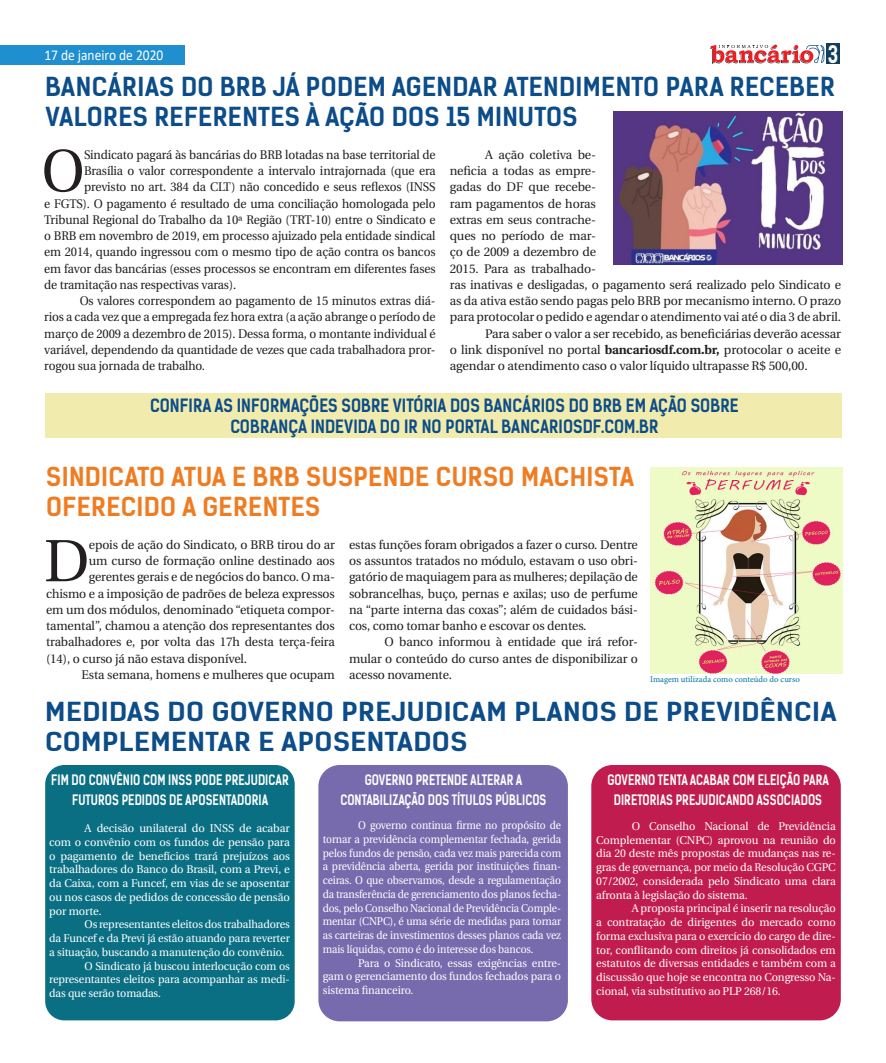
<style>
.page{position:relative;width:886px;height:1063px;background:#fff}
.page>*{position:absolute;margin:0;border:0;box-sizing:border-box;transform-origin:0 0}
.t1{font:59.5px "Heuristica";color:#231f20;scale:.95 1}
.t2{font:59.5px "Heuristica";color:#231f20}
.t3{font:700 25px/30px "Kelson Sans";letter-spacing:.015em;color:#0b4c89}
.t4{font:700 25px/30px "Kelson Sans";letter-spacing:.015em;color:#0b4c89;scale:1.13 1}
.t5{font:700 25px/30px "Kelson Sans";letter-spacing:.015em;color:#f07c22}
.t6{font:700 23px "Kelson Sans";color:#fff;scale:.85 1}
.t7{font:700 17.5px "Kelson Sans";letter-spacing:.005em;color:#0b4c89;scale:.9 1}
.t8{font:15px "Calibri";color:#fff;scale:.9 1}
.t9{font:700 13.75px/20px "Kelson Sans";letter-spacing:.005em;color:#fff;text-align:center;scale:.82 1}
.t10{font:12.5px/16.2px "Heuristica";letter-spacing:-.01em;color:#231f20;text-align:justify}
.t11{font:12.5px/16.2px "Heuristica";letter-spacing:-.01em;color:#231f20;text-align:justify;scale:.95 1}
.t12{font:11.25px/13.8px "Heuristica";letter-spacing:-.01em;color:#fff;text-align:justify}
.t13{font:11.25px/13.8px "Heuristica";letter-spacing:-.01em;color:#fff;text-align:justify;scale:.91 1}
.t14{font:11.25px/13.8px "Heuristica";letter-spacing:-.01em;color:#fff;text-align:justify;scale:.96 1}
.t15{font:8.75px "Minion Pro";color:#00749c}
.s1{font-weight:700}
</style>
<div class="page">
<div style="left:45px;top:765px;width:250px;height:255px;background:#0b6f83;border-radius:19px"></div>
<div style="left:318px;top:765px;width:250px;height:256px;background:#776bad;border-radius:21px"></div>
<div style="left:591px;top:765px;width:250px;height:255px;background:#c11c4f;border-radius:21px"></div>
<div style="left:45px;top:393px;width:796px;height:45px;background:#f1ebad"></div>
<div style="left:827px;top:43px;width:13px;height:21px;background:#103f5c"></div>
<div style="left:0;top:45px;width:185px;height:19px;background:#1f8fcf"></div>
<svg style="left:710px;top:45px;width:114px;height:19px"></svg>
<img style="left:651px;top:468px;width:191px;height:205px">
<img style="left:613px;top:112px;width:230px;height:152px">
<p class="t8" style="left:44px;top:44px;width:134px">17 de janeiro de 2020</p>
<p class="t6" style="left:828px;top:40px;width:14px">3</p>
<p class="t3" style="left:45px;top:72px;width:791px">BANCÁRIAS DO BRB JÁ PODEM AGENDAR ATENDIMENTO PARA RECEBER<br>VALORES REFERENTES À AÇÃO DOS 15 MINUTOS</p>
<p class="t1" style="left:42px;top:125px;width:47px">O</p>
<p class="t11" style="left:84px;top:146px;width:371px">Sindicato pagará às bancárias do BRB lotadas na base territorial de</p>
<p class="t11" style="left:84px;top:163px;width:371px">Brasília o valor correspondente a intervalo intrajornada (que era</p>
<p class="t11" style="left:84px;top:179px;width:371px">previsto no art. 384 da CLT) não concedido e seus reflexos (INSS</p>
<p class="t11" style="left:44px;top:195px;width:413px">e FGTS). O pagamento é resultado de uma conciliação homologada pelo</p>
<p class="t11" style="left:44px;top:211px;width:413px">Tribunal Regional do Trabalho da 10ª Região (TRT-10) entre o Sindicato e</p>
<p class="t11" style="left:44px;top:228px;width:413px">o BRB em novembro de 2019, em processo ajuizado pela entidade sindical</p>
<p class="t11" style="left:44px;top:244px;width:413px">em 2014, quando ingressou com o mesmo tipo de ação contra os bancos</p>
<p class="t11" style="left:44px;top:260px;width:413px">em favor das bancárias (esses processos se encontram em diferentes fases</p>
<p class="t11" style="left:44px;top:276px;width:203px">de tramitação nas respectivas varas).</p>
<p class="t11" style="left:44px;top:293px;width:413px;text-indent:35px">Os valores correspondem ao pagamento de 15 minutos extras diá&shy;rios a cada vez que a empregada fez hora extra (a ação abrange o período de março de 2009 a dezembro de 2015). Dessa forma, o montante individual é variável, dependendo da quantidade de vezes que cada trabalhadora pror&shy;rogou sua jornada de trabalho.</p>
<p class="t10" style="left:450px;top:146px;width:393px;text-align:left;text-indent:35px">A ação coletiva be-<br>neficia a todas as empre-<br>gadas do DF que recebe-<br>ram pagamentos de horas<br>extras em seus contrache-<br>ques no período de mar-<br>ço de 2009 a dezembro de<br>2015. Para as trabalhado-<br>ras inativas e desligadas, o pagamento será realizado pelo Sindicato e as da ativa estão sendo pagas pelo BRB por mecanismo interno. O prazo para protocolar o pedido e agendar o atendimento vai até o dia 3 de abril.</p>
<p class="t10" style="left:450px;top:325px;width:393px;text-indent:35px">Para saber o valor a ser recebido, as beneficiárias deverão acessar o link disponível no portal <span class="s1">bancariosdf.com.br,</span> protocolar o aceite e agendar o atendimento caso o valor líquido ultrapasse R$ 500,00.</p>
<p class="t7" style="left:150px;top:395px;width:655px">CONFIRA AS INFORMAÇÕES SOBRE VITÓRIA DOS BANCÁRIOS DO BRB EM AÇÃO SOBRE</p>
<p class="t7" style="left:230px;top:416px;width:477px">COBRANÇA INDEVIDA DO IR NO PORTAL BANCARIOSDF.COM.BR</p>
<p class="t5" style="left:46px;top:462px;width:589px">SINDICATO ATUA E BRB SUSPENDE CURSO MACHISTA<br>OFERECIDO A GERENTES</p>
<p class="t2" style="left:44px;top:515px;width:47px">D</p>
<p class="t10" style="left:89px;top:536px;width:247px">epois de ação do Sindicato, o BRB tirou do ar</p>
<p class="t10" style="left:89px;top:553px;width:248px">um curso de formação online destinado aos</p>
<p class="t10" style="left:89px;top:569px;width:248px">gerentes gerais e de negócios do banco. O ma-</p>
<p class="t10" style="left:46px;top:585px;width:290px">chismo e a imposição de padrões de beleza expressos</p>
<p class="t10" style="left:46px;top:601px;width:290px">em um dos módulos, denominado “etiqueta compor-</p>
<p class="t10" style="left:46px;top:618px;width:290px">tamental”, chamou a atenção dos representantes dos</p>
<p class="t10" style="left:46px;top:634px;width:290px">trabalhadores e, por volta das 17h desta terça-feira</p>
<p class="t10" style="left:46px;top:650px;width:203px">(14), o curso já não estava disponível.</p>
<p class="t10" style="left:81px;top:666px;width:255px">Esta semana, homens e mulheres que ocupam</p>
<p class="t10" style="left:349px;top:536px;width:290px">estas funções foram obrigados a fazer o curso. Dentre os assuntos tratados no módulo, estavam o uso obri&shy;gatório de maquiagem para as mulheres; depilação de sobrancelhas, buço, pernas e axilas; uso de perfume na “parte interna das coxas”; além de cuidados bási&shy;cos, como tomar banho e escovar os dentes.</p>
<p class="t10" style="left:349px;top:634px;width:290px;text-indent:35px">O banco informou à entidade que irá refor&shy;mular o conteúdo do curso antes de disponibilizar o acesso novamente.</p>
<p class="t15" style="left:650px;top:674px;width:151px">Imagem utilizada como conteúdo do curso</p>
<p class="t4" style="left:45px;top:697px;width:702px">MEDIDAS DO GOVERNO PREJUDICAM PLANOS DE PREVIDÊNCIA<br>COMPLEMENTAR E APOSENTADOS</p>
<p class="t9" style="left:51px;top:770px;width:291px">FIM DO CONVÊNIO COM INSS PODE PREJUDICAR<br>FUTUROS PEDIDOS DE APOSENTADORIA</p>
<p class="t12" style="left:49px;top:822px;width:242px;text-indent:35px">A decisão unilateral do INSS de acabar com o convênio com os fundos de pensão para o pagamento de benefícios trará prejuízos aos trabalhadores do Banco do Brasil, com a Previ, e da Caixa, com a Funcef, em vias de se aposentar ou nos casos de pedidos de concessão de pensão por morte.</p>
<p class="t14" style="left:49px;top:918px;width:252px;text-indent:35px">Os representantes eleitos dos trabalhadores da Funcef e da Previ já estão atuando para reverter a situação, buscando a manutenção do convênio.</p>
<p class="t14" style="left:49px;top:959px;width:252px;text-indent:35px">O Sindicato já buscou interlocução com os representantes eleitos para acompanhar as medi&shy;das que serão tomadas.</p>
<p class="t9" style="left:340px;top:770px;width:253px">GOVERNO PRETENDE ALTERAR A<br>CONTABILIZAÇÃO DOS TÍTULOS PÚBLICOS</p>
<p class="t13" style="left:323px;top:819px;width:263px;text-indent:35px">O governo continua firme no propósito de tornar a previdência complementar fechada, gerida pelos fundos de pensão, cada vez mais parecida com a previdência aberta, gerida por instituições finan&shy;ceiras. O que observamos, desde a regulamentação da transferência de gerenciamento dos planos fecha&shy;dos, pelo Conselho Nacional de Previdência Comple&shy;mentar (CNPC), é uma série de medidas para tornar as carteiras de investimentos desses planos cada vez mais líquidas, como é do interesse dos bancos.</p>
<p class="t14" style="left:323px;top:956px;width:250px;text-indent:35px">Para o Sindicato, essas exigências entre&shy;gam o gerenciamento dos fundos fechados para o sistema financeiro.</p>
<p class="t9" style="left:607px;top:770px;width:272px">GOVERNO TENTA ACABAR COM ELEIÇÃO PARA<br>DIRETORIAS PREJUDICANDO ASSOCIADOS</p>
<p class="t12" style="left:596px;top:819px;width:241px;text-indent:35px">O Conselho Nacional de Previdência Complementar (CNPC) aprovou na reunião do dia 20 deste mês propostas de mudanças nas re&shy;gras de governança, por meio da Resolução CGPC 07/2002, considerada pelo Sindicato uma clara afronta à legislação do sistema.</p>
<p class="t12" style="left:596px;top:902px;width:241px;text-indent:35px">A proposta principal é inserir na resolução a contratação de dirigentes do mercado como forma exclusiva para o exercício do cargo de dire&shy;tor, conflitando com direitos já consolidados em estatutos de diversas entidades e também com a discussão que hoje se encontra no Congresso Na&shy;cional, via substitutivo ao PLP 268/16.</p>
</div>
